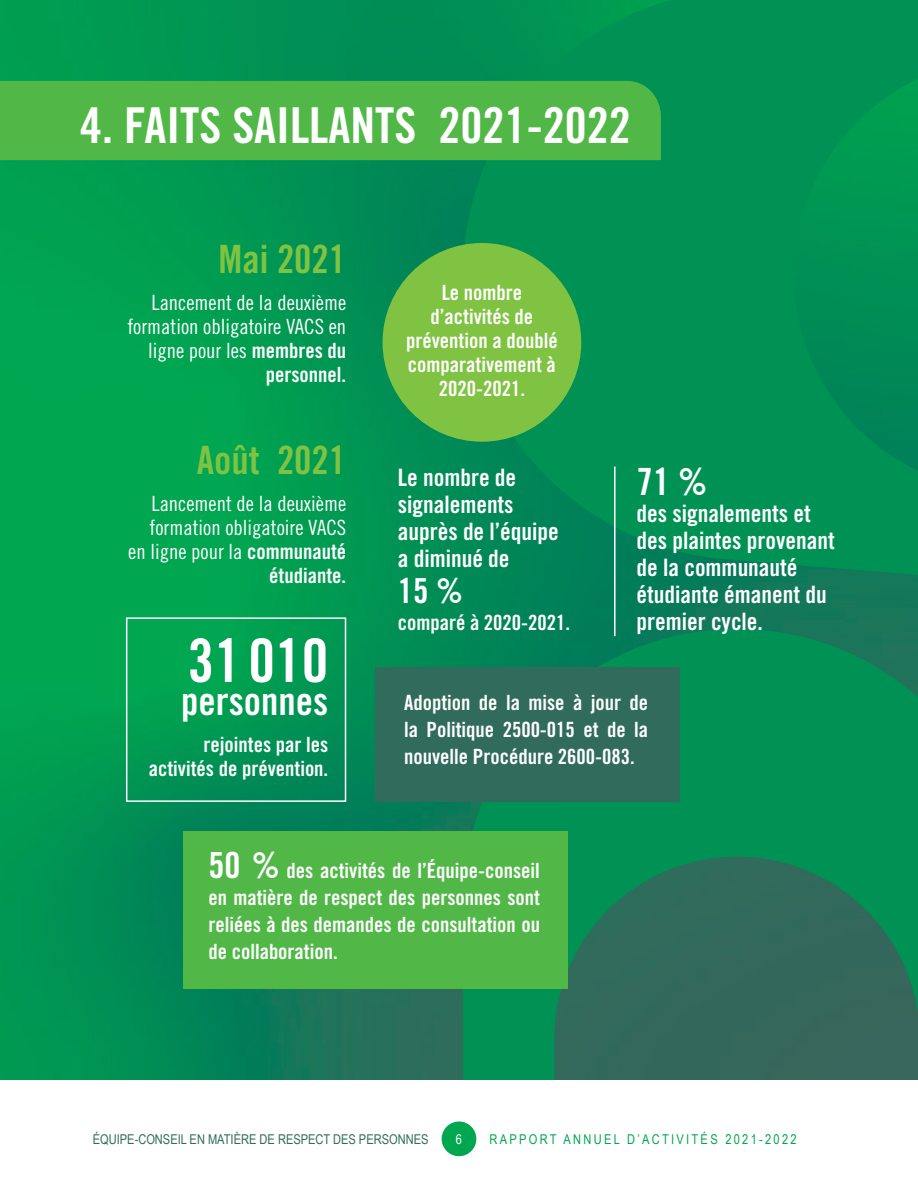
<style>
.page{position:relative;width:918px;height:1188px;background:#fff}
.page>*{position:absolute;margin:0;border:0;box-sizing:border-box;transform-origin:0 0}
.t1{font:60px "Trade Gothic Bold Cond Twenty";color:#fff}
.t2{font:49.5px "Trade Gothic Bold Cond Twenty";color:#fff}
.t3{font:39px "Trade Gothic Bold Cond Twenty";color:#80c342}
.t4{font:39px "Trade Gothic Bold Cond Twenty";color:#fff}
.t5{font:37.5px "Trade Gothic Bold Cond Twenty";color:#fff}
.t6{font:34.5px "Trade Gothic Bold Cond Twenty";color:#fff}
.t7{font:24px/27px "Trade Gothic Bold Cond Twenty";color:#fff}
.t8{font:21px/24px "Trade Gothic Bold Cond Twenty";color:#fff;text-align:justify}
.t9{font:21px/24px "Trade Gothic Cond Eighteen";color:#fff;text-align:right}
.t10{font:13.5px "Arial Narrow";color:#306b5b}
.t11{font:13.5px "Arial Narrow";letter-spacing:.17em;color:#00a650}
.t12{font:13.5px "Arial Narrow";color:#fff}
.s1{font-family:"Trade Gothic Bold Cond Twenty"}
.s2{font-size:36px}
</style>
<div class="page">
<img style="left:0;top:0;width:463px;height:1080px">
<svg style="left:463px;top:0;width:455px;height:1080px;background:#098755"></svg>
<div style="left:442px;top:1122px;width:34px;height:34px;background:#00a650;border-radius:50%"></div>
<div style="left:0;top:81px;width:661px;height:79px;background:#51b848"></div>
<div style="left:383px;top:243px;width:198px;height:199px;background:#80c342;border-radius:50%"></div>
<div style="left:126px;top:617px;width:220px;height:185px;border:2px solid #fff"></div>
<div style="left:183px;top:831px;width:385px;height:158px;background:#51b848"></div>
<div style="left:375px;top:667px;width:305px;height:135px;background:#306b5b"></div>
<hr style="left:614px;top:467px;width:2px;height:169px;background:#fff">
<h2 class="t2" style="left:80px;top:95px;width:552px">4. FAITS SAILLANTS 2021-2022</h2>
<h3 class="t3" style="left:219px;top:235px;width:129px">Mai 2021</h3>
<p class="t9" style="left:127px;top:291px;width:220px">Lancement de la deuxième formation obligatoire VACS en ligne pour les <span class="s1">membres du</span></p>
<p class="t8" style="left:266px;top:363px;width:82px">personnel.</p>
<h3 class="t3" style="left:197px;top:436px;width:151px">Août 2021</h3>
<p class="t9" style="left:128px;top:491px;width:220px">Lancement de la deuxième formation obligatoire VACS en ligne pour la <span class="s1">communauté</span></p>
<p class="t8" style="left:269px;top:564px;width:78px">étudiante.</p>
<h1 class="t1" style="left:188px;top:624px;width:142px">31 010</h1>
<h3 class="t4" style="left:181px;top:677px;width:149px">personnes</h3>
<p class="t8" style="left:149px;top:733px;width:181px;text-align:right">rejointes par les activités de prévention.</p>
<p class="t8" style="left:406px;top:280px;width:153px;text-align:center">Le nombre d’activités de prévention a doublé comparativement à<br>2020-2021.</p>
<p class="t7" style="left:398px;top:464px;width:163px">Le nombre de signalements auprès de l’équipe a diminué de</p>
<h3 class="t6" style="left:398px;top:570px;width:67px">15 %</h3>
<p class="t8" style="left:398px;top:610px;width:174px">comparé à 2020-2021.</p>
<h3 class="t5" style="left:636px;top:459px;width:72px">71 %</h3>
<p class="t7" style="left:636px;top:500px;width:200px">des signalements et des plaintes provenant de la communauté étudiante émanent du premier cycle.</p>
<p class="t8" style="left:404px;top:689px;width:246px;line-height:27px">Adoption de la mise à jour de la Politique 2500-015 et de la nouvelle Procédure 2600-083.</p>
<p class="t8" style="left:208px;top:857px;width:333px;line-height:27px"><span class="s2">50 %</span> des activités de l’Équipe-conseil en matière de respect des personnes sont reliées à des demandes de consultation ou de collaboration.</p>
<p class="t10" style="left:93px;top:1129px;width:337px">ÉQUIPE-CONSEIL EN MATIÈRE DE RESPECT DES PERSONNES</p>
<p class="t12" style="left:456px;top:1130px;width:8px">6</p>
<p class="t11" style="left:490px;top:1129px;width:309px">RAPPORT ANNUEL D’ACTIVITÉS 2021-2022</p>
</div>
